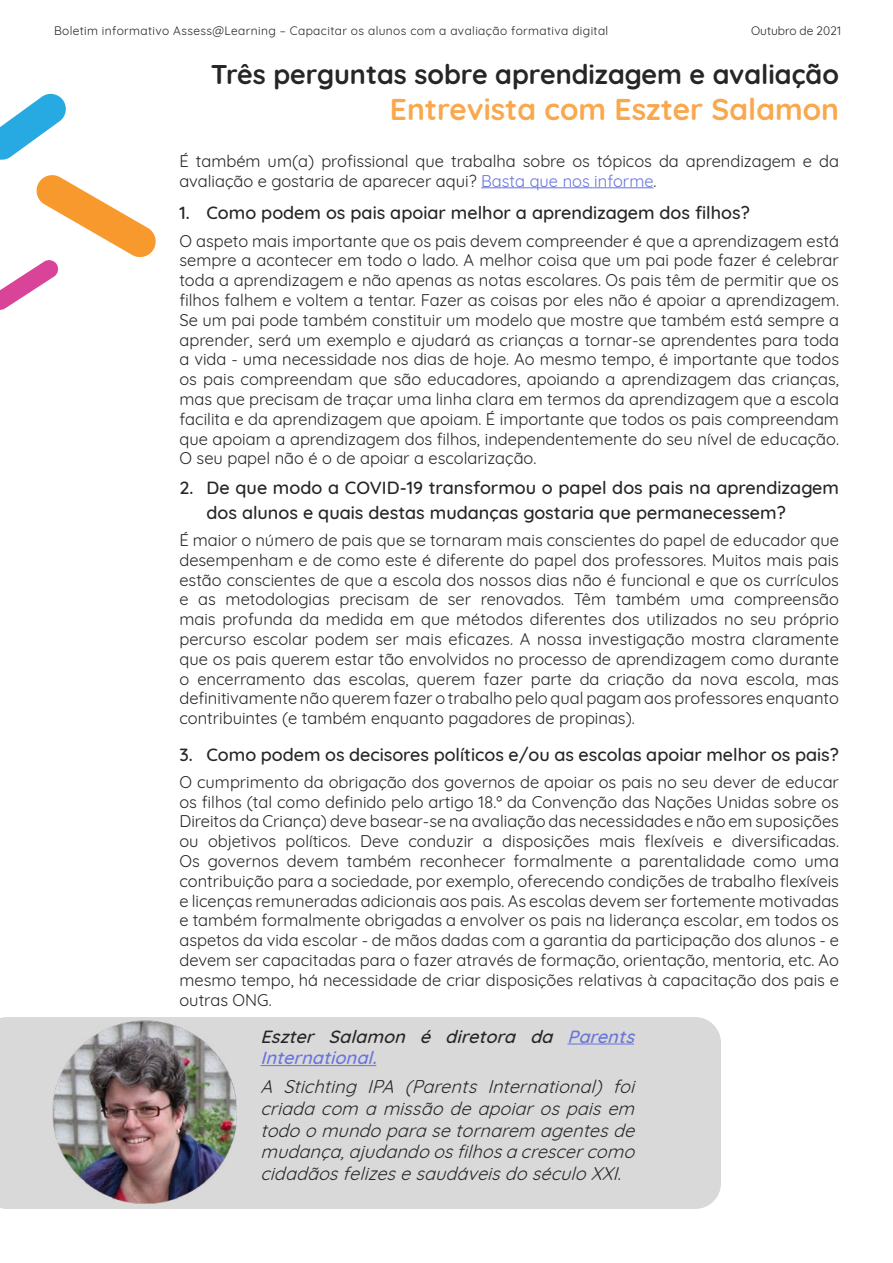
<style>
.page{position:relative;width:893px;height:1263px;background:#fff}
.page>*{position:absolute;margin:0;border:0;box-sizing:border-box;transform-origin:0 0}
.t1{font:700 30px "Quicksand";color:#f9a84d}
.t2{font:700 27px "Quicksand";color:#262626}
.t3{font:500 18px/25.2px "Quicksand";color:#262626}
.t4{font:italic 18px/21.6px "Quicksand";color:#262626;text-align:justify}
.t5{font:italic 500 18px/21.6px "Quicksand";color:#262626}
.t6{font:16.5px/19.8px "Quicksand";color:#262626;text-align:justify}
.t7{font:12px "Quicksand";letter-spacing:.03em;color:#262626}
.t8{font:12px "Quicksand";color:#262626}
.s1{color:#6975dc}
</style>
<div class="page">
<div style="left:0;top:1017px;width:721px;height:192px;background:#d9d9d9"></div>
<hr style="left:481px;top:187px;width:172px;height:1px;background:#6975dc">
<svg style="left:0;top:93px;width:66px;height:67px"></svg>
<hr style="left:567px;top:1043px;width:67px;height:1px;background:#6975dc">
<hr style="left:260px;top:1065px;width:116px;height:1px;background:#6975dc">
<svg style="left:0;top:175px;width:156px;height:135px"></svg>
<img style="left:52px;top:1020px;width:184px;height:184px">
<p class="t7" style="left:54px;top:21px;width:556px">Boletim informativo Assess@Learning – Capacitar os alunos com a avaliação formativa digital</p>
<p class="t8" style="left:751px;top:21px;width:92px">Outubro de 2021</p>
<h2 class="t2" style="left:211px;top:52px;width:630px">Três perguntas sobre aprendizagem e avaliação</h2>
<h1 class="t1" style="left:390px;top:85px;width:451px">Entrevista com Eszter Salamon</h1>
<p class="t6" style="left:179px;top:149px;width:661px">É também um(a) profissional que trabalha sobre os tópicos da aprendizagem e da avaliação e gostaria de aparecer aqui? <span class="s1">Basta que nos informe</span>.</p>
<p class="t3" style="left:179px;top:199px;width:572px">1. Como podem os pais apoiar melhor a aprendizagem dos filhos?</p>
<p class="t6" style="left:179px;top:229px;width:661px">O aspeto mais importante que os pais devem compreender é que a aprendizagem está sempre a acontecer em todo o lado. A melhor coisa que um pai pode fazer é celebrar toda a aprendizagem e não apenas as notas escolares. Os pais têm de permitir que os filhos falhem e voltem a tentar. Fazer as coisas por eles não é apoiar a aprendizagem.<br>Se um pai pode também constituir um modelo que mostre que também está sempre a aprender, será um exemplo e ajudará as crianças a tornar-se aprendentes para toda a vida - uma necessidade nos dias de hoje. Ao mesmo tempo, é importante que todos os pais compreendam que são educadores, apoiando a aprendizagem das crianças, mas que precisam de traçar uma linha clara em termos da aprendizagem que a escola facilita e da aprendizagem que apoiam. É importante que todos os pais compreendam que apoiam a aprendizagem dos filhos, independentemente do seu nível de educação.<br>O seu papel não é o de apoiar a escolarização.</p>
<p class="t3" style="left:206px;top:473px;width:634px;text-indent:-27px">2. De que modo a COVID-19 transformou o papel dos pais na aprendizagem dos alunos e quais destas mudanças gostaria que permanecessem?</p>
<p class="t6" style="left:179px;top:528px;width:661px">É maior o número de pais que se tornaram mais conscientes do papel de educador que desempenham e de como este é diferente do papel dos professores. Muitos mais pais estão conscientes de que a escola dos nossos dias não é funcional e que os currículos e as metodologias precisam de ser renovados. Têm também uma compreensão mais profunda da medida em que métodos diferentes dos utilizados no seu próprio percurso escolar podem ser mais eficazes. A nossa investigação mostra claramente que os pais querem estar tão envolvidos no processo de aprendizagem como durante o encerramento das escolas, querem fazer parte da criação da nova escola, mas definitivamente não querem fazer o trabalho pelo qual pagam aos professores enquanto contribuintes (e também enquanto pagadores de propinas).</p>
<p class="t3" style="left:179px;top:740px;width:661px">3. Como podem os decisores políticos e/ou as escolas apoiar melhor os pais?</p>
<p class="t6" style="left:179px;top:770px;width:661px">O cumprimento da obrigação dos governos de apoiar os pais no seu dever de educar os filhos (tal como definido pelo artigo 18.º da Convenção das Nações Unidas sobre os Direitos da Criança) deve basear-se na avaliação das necessidades e não em suposições ou objetivos políticos. Deve conduzir a disposições mais flexíveis e diversificadas.<br>Os governos devem também reconhecer formalmente a parentalidade como uma contribuição para a sociedade, por exemplo, oferecendo condições de trabalho flexíveis e licenças remuneradas adicionais aos pais. As escolas devem ser fortemente motivadas e também formalmente obrigadas a envolver os pais na liderança escolar, em todos os aspetos da vida escolar - de mãos dadas com a garantia da participação dos alunos - e devem ser capacitadas para o fazer através de formação, orientação, mentoria, etc. Ao mesmo tempo, há necessidade de criar disposições relativas à capacitação dos pais e outras ONG.</p>
<p class="t5" style="left:260px;top:1024px;width:382px">Eszter Salamon é diretora da <span class="s1">Parents<br>International.</span></p>
<p class="t4" style="left:260px;top:1074px;width:382px">A Stichting IPA (Parents International) foi criadacom amissãodeapoiarospaisem todoomundoparasetornarem agentesde mudança,ajudandoosfilhosacrescercomo cidadãosfelizesesaudáveisdoséculoXXI.</p>
</div>
